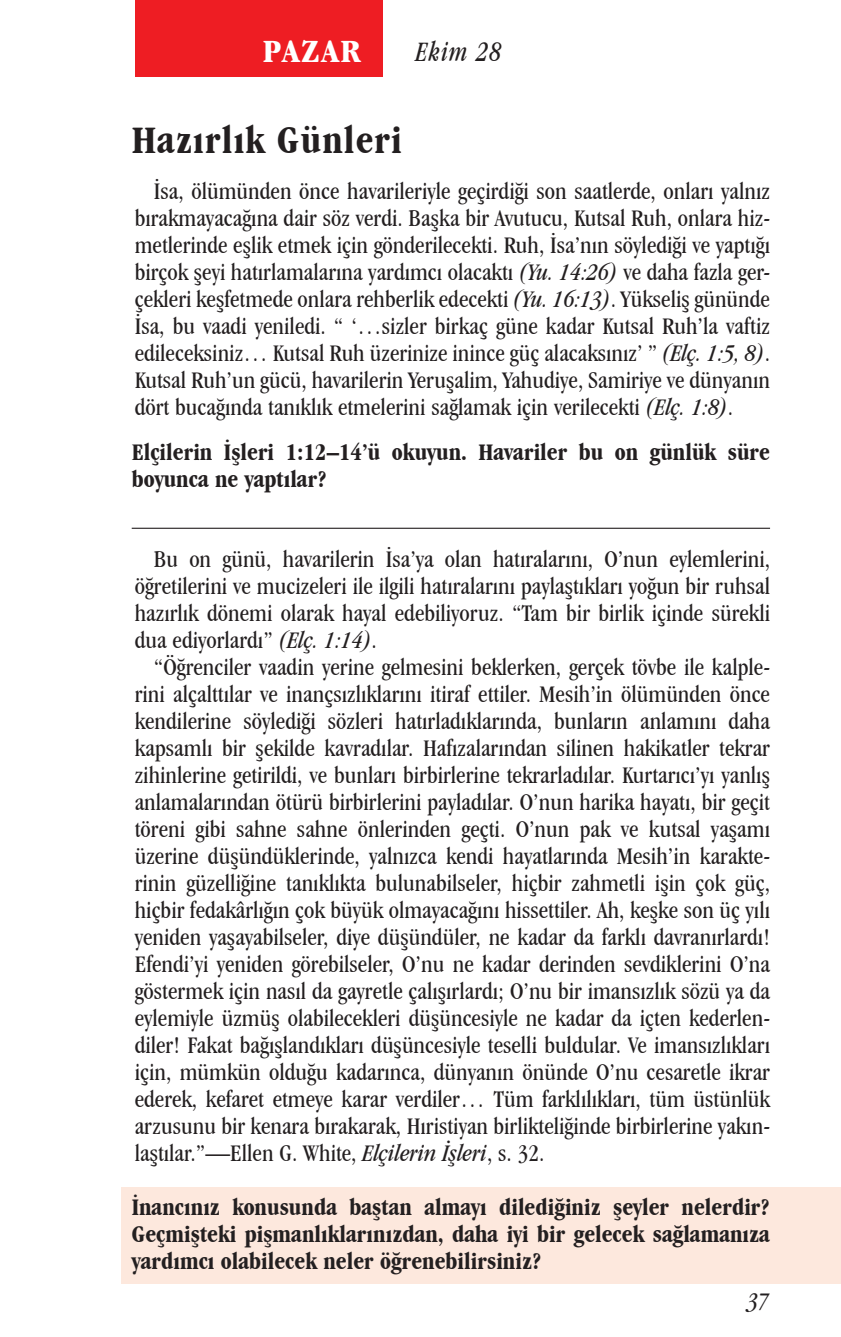
<style>
.page{position:relative;width:841px;height:1337px;background:#fff}
.page>*{position:absolute;margin:0;border:0;box-sizing:border-box;transform-origin:0 0}
.t1{font:700 condensed 40.5px "Garamond IT Cby BT";letter-spacing:.025em;color:#231f20}
.t2{font:700 condensed 33.75px "Garamond IT Cby BT";letter-spacing:.05em;color:#fff;scale:1.1 1}
.t3{font:italic condensed 29.25px "Garamond IT Cby BT";letter-spacing:.05em;color:#231f20;scale:.9 1}
.t4{font:condensed 24.75px/27px "Garamond IT Cby BT";color:#231f20;text-align:justify}
.t5{font:700 condensed 24.75px/27px "Garamond IT Cby BT";color:#231f20}
.t6{font:italic condensed 24.75px "Garamond IT Cby BT";color:#231f20}
.s1{font-style:italic}
</style>
<div class="page">
<div style="left:135px;top:0;width:247px;height:76px;background:#ee1d23"></div>
<div style="left:121px;top:1186px;width:719px;height:97px;background:#fde8dd"></div>
<hr style="left:132px;top:528px;width:638px;height:1px;background:#231f20">
<h2 class="t2" style="left:263px;top:31px;width:90px">PAZAR</h2>
<p class="t3" style="left:416px;top:35px;width:96px">Ekim 28</p>
<h1 class="t1" style="left:132px;top:116px;width:272px">Hazırlık Günleri</h1>
<p class="t4" style="left:135px;top:177px;width:636px;text-indent:19px">İsa, ölümünden önce havarileriyle geçirdiği son saatlerde, onları yalnız bırakmayacağına dair söz verdi. Başka bir Avutucu, Kutsal Ruh, onlara hiz&shy;metlerinde eşlik etmek için gönderilecekti. Ruh, İsa’nın söylediği ve yaptığı birçok şeyi hatırlamalarına yardımcı olacaktı <span class="s1">(Yu. 14:26)</span> ve daha fazla ger&shy;çekleri keşfetmede onlara rehberlik edecekti <span class="s1">(Yu. 16:13)</span>. Yükseliş gününde İsa, bu vaadi yeniledi. “ ‘…sizler birkaç güne kadar Kutsal Ruh’la vaftiz edileceksiniz… Kutsal Ruh üzerinize inince güç alacaksınız’ ” <span class="s1">(Elç. 1:5, 8)</span>.<br>Kutsal Ruh’un gücü, havarilerin Yeruşalim, Yahudiye, Samiriye ve dünyanın dört bucağında tanıklık etmelerini sağlamak için verilecekti <span class="s1">(Elç. 1:8)</span>.</p>
<p class="t5" style="left:132px;top:438px;width:639px">Elçilerin İşleri 1:12–14’ü okuyun. Havariler bu on günlük süre boyunca ne yaptılar?</p>
<p class="t4" style="left:135px;top:545px;width:636px;text-indent:19px">Bu on günü, havarilerin İsa’ya olan hatıralarını, O’nun eylemlerini, öğretilerini ve mucizeleri ile ilgili hatıralarını paylaştıkları yoğun bir ruhsal hazırlık dönemi olarak hayal edebiliyoruz. “Tam bir birlik içinde sürekli dua ediyorlardı” <span class="s1">(Elç. 1:14)</span>.</p>
<p class="t4" style="left:135px;top:653px;width:636px;text-indent:19px">“Öğrenciler vaadin yerine gelmesini beklerken, gerçek tövbe ile kalple&shy;rini alçalttılar ve inançsızlıklarını itiraf ettiler. Mesih’in ölümünden önce kendilerine söylediği sözleri hatırladıklarında, bunların anlamını daha kapsamlı bir şekilde kavradılar. Hafızalarından silinen hakikatler tekrar zihinlerine getirildi, ve bunları birbirlerine tekrarladılar. Kurtarıcı’yı yanlış anlamalarından ötürü birbirlerini payladılar. O’nun harika hayatı, bir geçit töreni gibi sahne sahne önlerinden geçti. O’nun pak ve kutsal yaşamı üzerine düşündüklerinde, yalnızca kendi hayatlarında Mesih’in karakte&shy;rinin güzelliğine tanıklıkta bulunabilseler, hiçbir zahmetli işin çok güç, hiçbir fedakârlığın çok büyük olmayacağını hissettiler. Ah, keşke son üç yılı yeniden yaşayabilseler, diye düşündüler, ne kadar da farklı davranırlardı!<br>Efendi’yi yeniden görebilseler, O’nu ne kadar derinden sevdiklerini O’na göstermek için nasıl da gayretle çalışırlardı; O’nu bir imansızlık sözü ya da eylemiyle üzmüş olabilecekleri düşüncesiyle ne kadar da içten kederlen&shy;diler! Fakat bağışlandıkları düşüncesiyle teselli buldular. Ve imansızlıkları için, mümkün olduğu kadarınca, dünyanın önünde O’nu cesaretle ikrar ederek, kefaret etmeye karar verdiler… Tüm farklılıkları, tüm üstünlük arzusunu bir kenara bırakarak, Hıristiyan birlikteliğinde birbirlerine yakın&shy;laştılar.”—Ellen G. White, <span class="s1">Elçilerin İşleri</span>, s. 32.</p>
<p class="t5" style="left:132px;top:1193px;width:639px;text-align:justify">İnancınız konusunda baştan almayı dilediğiniz şeyler nelerdir?<br>Geçmişteki pişmanlıklarınızdan, daha iyi bir gelecek sağlamanıza yardımcı olabilecek neler öğrenebilirsiniz?</p>
<p class="t6" style="left:747px;top:1286px;width:23px">37</p>
</div>
